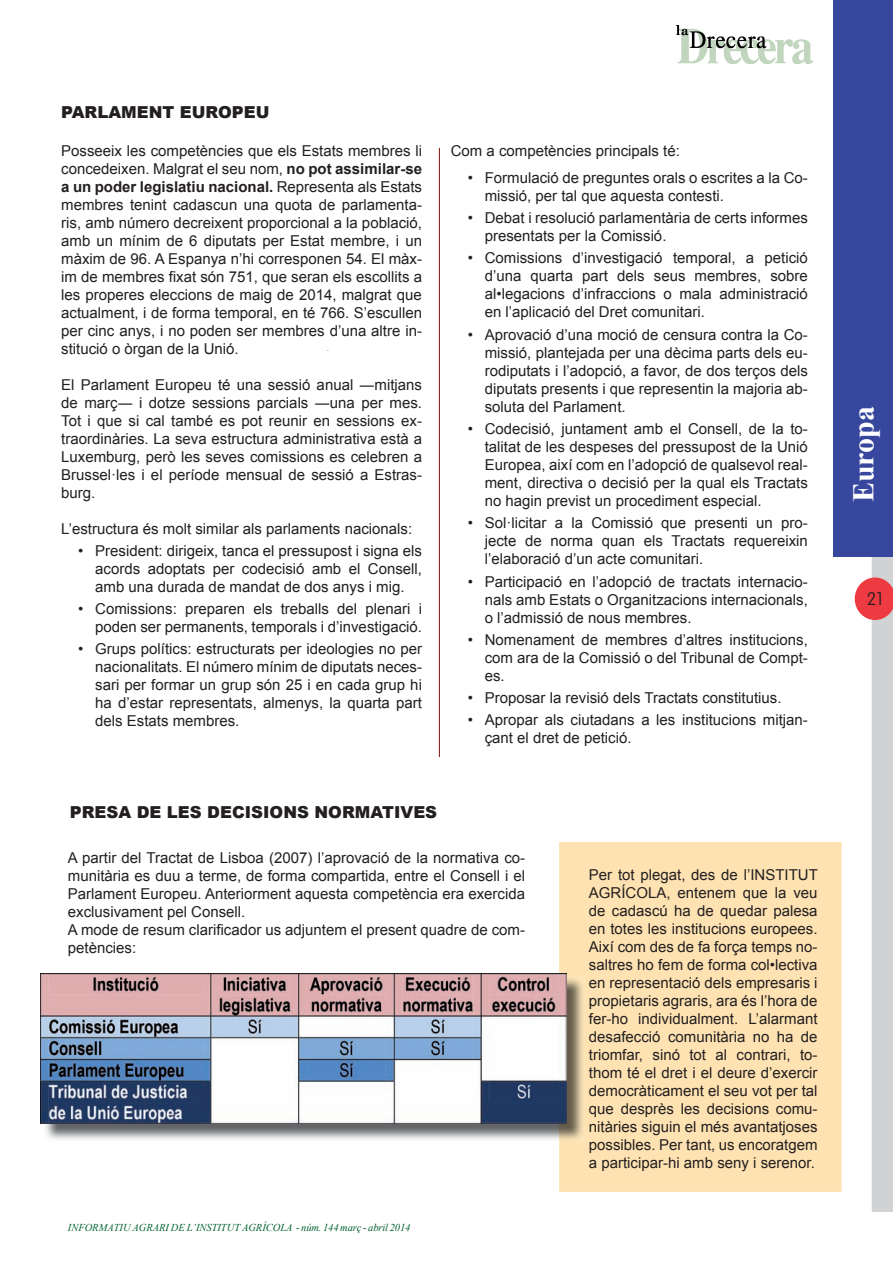
<style>
.page{position:relative;width:893px;height:1263px;background:#fff}
.page>*{position:absolute;margin:0;border:0;box-sizing:border-box;transform-origin:0 0}
.t1{font:700 30px "Times New Roman";color:#fff}
.t2{font:100 18px "VAG Rounded Std";color:#231f20}
.t3{font:900 16.5px "Arial";color:#231f20}
.t4{font:15px/18px "Arial";color:#231f20;text-align:justify}
.t5{font:italic 10.5px "Times New Roman";letter-spacing:-.005em;color:#00622f}
.s1{font-weight:700}
</style>
<div class="page">
<svg style="left:855px;top:557px;width:38px;height:655px"></svg>
<img style="left:676px;top:26px;width:136px;height:38px">
<div style="left:559px;top:842px;width:283px;height:350px;background:#fee2b2"></div>
<img style="left:43px;top:976px;width:542px;height:166px">
<img style="left:40px;top:974px;width:526px;height:149px">
<hr style="left:439px;top:148px;width:1px;height:609px;background:#7a1113">
<div style="left:833px;top:0;width:60px;height:557px;background:#38479e"></div>
<p class="t3" style="left:61px;top:100px;width:210px">PARLAMENT EUROPEU</p>
<p class="t4" style="left:61px;top:142px;width:362px">Posseeix les competències que els Estats membres li concedeixen. Malgrat el seu nom, <span class="s1">no pot assimilar-se a un poder legislatiu nacional.</span> Representa als Estats membres tenint cadascun una quota de parlamenta&shy;ris, amb número decreixent proporcional a la població, amb un mínim de 6 diputats per Estat membre, i un màxim de 96. A Espanya n’hi corresponen 54. El màx&shy;im de membres fixat són 751, que seran els escollits a les properes eleccions de maig de 2014, malgrat que actualment, i de forma temporal, en té 766. S’escullen per cinc anys, i no poden ser membres d’una altre in&shy;stitució o òrgan de la Unió.</p>
<p class="t4" style="left:61px;top:376px;width:362px">El Parlament Europeu té una sessió anual ―mitjans de març― i dotze sessions parcials ―una per mes.<br>Tot i que si cal també es pot reunir en sessions ex&shy;traordinàries. La seva estructura administrativa està a Luxemburg, però les seves comissions es celebren a Brussel·les i el període mensual de sessió a Estras&shy;burg.</p>
<p class="t4" style="left:61px;top:520px;width:352px">L’estructura és molt similar als parlaments nacionals:</p>
<p class="t4" style="left:95px;top:542px;width:328px;text-indent:-17px">• President: dirigeix, tanca el pressupost i signa els acords adoptats per codecisió amb el Consell, amb una durada de mandat de dos anys i mig.</p>
<p class="t4" style="left:78px;top:600px;width:345px;text-align:right">• Comissions: preparen els treballs del plenari i poden ser permanents, temporals i d’investigació.</p>
<p class="t4" style="left:95px;top:640px;width:328px;text-indent:-17px">• Grups polítics: estructurats per ideologies no per nacionalitats. El número mínim de diputats neces&shy;sari per formar un grup són 25 i en cada grup hi ha d’estar representats, almenys, la quarta part dels Estats membres.</p>
<p class="t4" style="left:451px;top:142px;width:231px">Com a competències principals té:</p>
<p class="t4" style="left:485px;top:169px;width:325px;text-indent:-17px">• Formulació de preguntes orals o escrites a la Co&shy;missió, per tal que aquesta contesti.</p>
<p class="t4" style="left:485px;top:209px;width:325px;text-indent:-17px">• Debat i resolució parlamentària de certs informes presentats per la Comissió.</p>
<p class="t4" style="left:485px;top:249px;width:325px;text-indent:-17px">• Comissions d’investigació temporal, a petició d’una quarta part dels seus membres, sobre al•legacions d’infraccions o mala administració en l’aplicació del Dret comunitari.</p>
<p class="t4" style="left:485px;top:326px;width:325px;text-indent:-17px">• Aprovació d’una moció de censura contra la Co&shy;missió, plantejada per una dècima parts dels eu&shy;rodiputats i l’adopció, a favor, de dos terços dels diputats presents i que representin la majoria ab&shy;soluta del Parlament.</p>
<p class="t4" style="left:485px;top:420px;width:325px;text-indent:-17px">• Codecisió, juntament amb el Consell, de la to&shy;talitat de les despeses del pressupost de la Unió Europea, així com en l’adopció de qualsevol real&shy;ment, directiva o decisió per la qual els Tractats no hagin previst un procediment especial.</p>
<p class="t4" style="left:485px;top:514px;width:325px;text-indent:-17px">• Sol·licitar a la Comissió que presenti un pro&shy;jecte de norma quan els Tractats requereixin l’elaboració d’un acte comunitari.</p>
<p class="t4" style="left:485px;top:572px;width:325px;text-indent:-17px">• Participació en l’adopció de tractats internacio&shy;nals amb Estats o Organitzacions internacionals, o l’admissió de nous membres.</p>
<p class="t4" style="left:485px;top:631px;width:325px;text-indent:-17px">• Nomenament de membres d’altres institucions, com ara de la Comissió o del Tribunal de Compt&shy;es.</p>
<p class="t4" style="left:468px;top:689px;width:315px">• Proposar la revisió dels Tractats constitutius.</p>
<p class="t4" style="left:485px;top:711px;width:325px;text-indent:-17px">• Apropar als ciutadans a les institucions mitjan&shy;çant el dret de petició.</p>
<p class="t3" style="left:70px;top:800px;width:369px">PRESA DE LES DECISIONS NORMATIvES</p>
<p class="t4" style="left:68px;top:849px;width:459px;text-align:left">A partir del Tractat de Lisboa (2007) l’aprovació de la normativa co&shy;munitària es duu a terme, de forma compartida, entre el Consell i el Parlament Europeu. Anteriorment aquesta competència era exercida exclusivament pel Consell.<br>A mode de resum clarificador us adjuntem el present quadre de com&shy;petències:</p>
<p class="t5" style="left:68px;top:1220px;width:344px">INFORMATIU AGRARI DE L’INSTITUT AGRÍCOLA - núm. 144 març - abril 2014</p>
<p class="t4" style="left:589px;top:865px;width:230px">Per tot plegat, des de l’INSTITUT AGRÍCOLA, entenem que la veu de cadascú ha de quedar palesa en totes les institucions europees.<br>Així com des de fa força temps no&shy;saltres ho fem de forma col•lectiva en representació dels empresaris i propietaris agraris, ara és l’hora de fer-ho individualment. L’alarmant desafecció comunitària no ha de triomfar, sinó tot al contrari, to&shy;thom té el dret i el deure d’exercir democràticament el seu vot per tal que desprès les decisions comu&shy;nitàries siguin el més avantatjoses possibles. Per tant, us encoratgem a participar-hi amb seny i serenor.</p>
<h1 class="t1" style="left:843px;top:502px;width:98px;rotate:-90deg">Europa</h1>
<p class="t2" style="left:867px;top:589px;width:17px">21</p>
</div>
